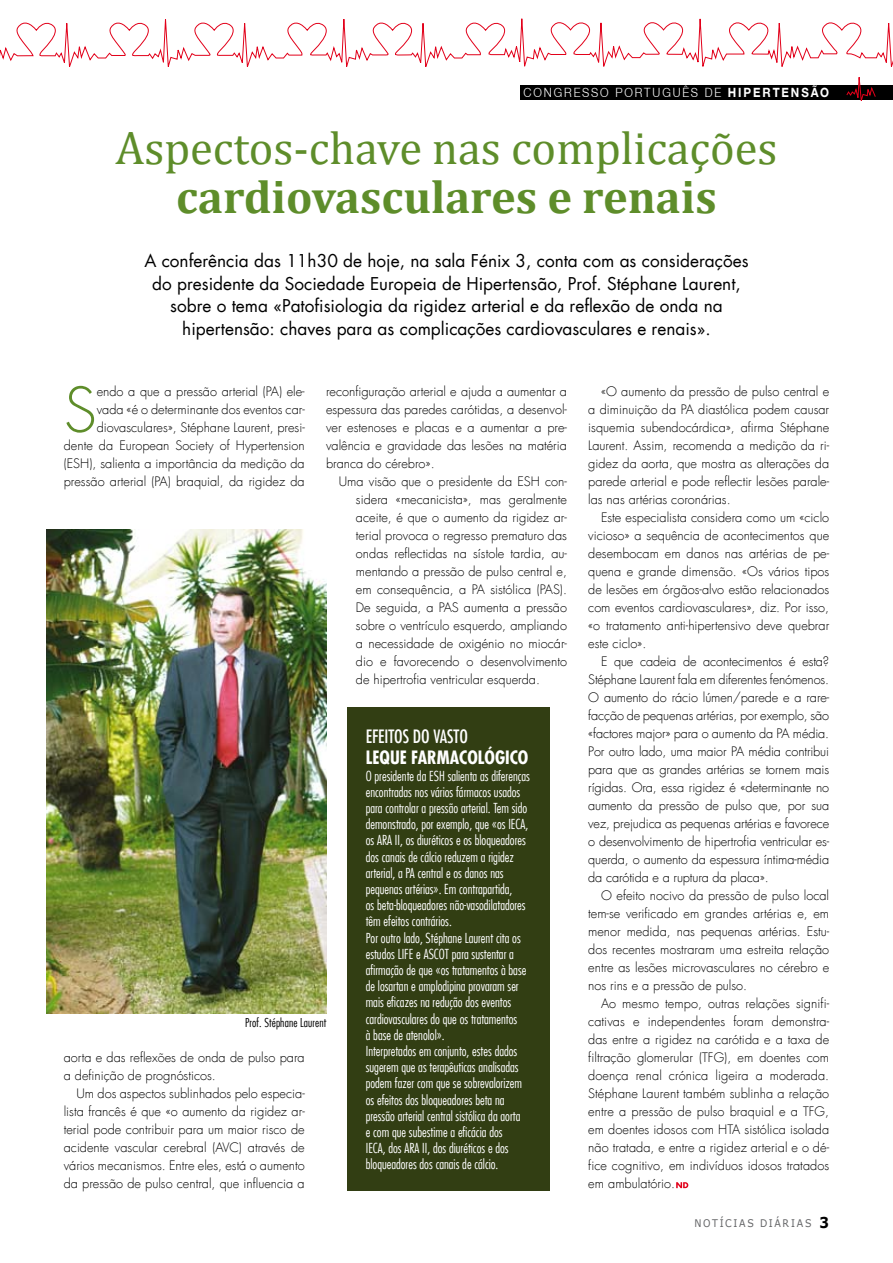
<style>
.page{position:relative;width:893px;height:1263px;background:#fff}
.page>*{position:absolute;margin:0;border:0;box-sizing:border-box;transform-origin:0 0}
.t1{font:300 60.45px "Futura LT";color:#5e8d2a}
.t2{font:46.5px "Cambria";color:#5e8d2a}
.t3{font:700 46.5px "Cambria";color:#5e8d2a}
.t4{font:700 condensed 18px "Futura LT";color:#fff}
.t5{font:condensed 18px "Futura LT";color:#fff}
.t6{font:17.25px/22.5px "Futura LT";color:#000;text-align:center}
.t7{font:300 condensed 13.5px/16.2px "Futura LT";color:#fff}
.t8{font:300 12.75px/18px "Futura LT";color:#000;text-align:justify}
.t9{font:300 12.75px "Helvetica Neue";letter-spacing:.16em;color:#fff;scale:.9 1}
.t10{font:300 condensed 12px "Futura LT";letter-spacing:.01em;color:#000}
.t11{font:10.5px "Verdana";letter-spacing:.185em;color:#646567;scale:.9 1}
.s1{font-weight:700}
.s2{font-weight:700;font-size:15px;color:#000}
</style>
<div class="page">
<div style="left:521px;top:86px;width:372px;height:14px;background:#000"></div>
<img style="left:46px;top:529px;width:280px;height:484px">
<svg style="left:676px;top:1182px;width:12px;height:6px"></svg>
<svg style="left:846px;top:77px;width:30px;height:24px"></svg>
<svg style="left:0;top:18px;width:893px;height:49px"></svg>
<div style="left:347px;top:707px;width:202px;height:484px;background:#323e13"></div>
<p class="t9" style="left:524px;top:85px;width:341px">CONGRESSO PORTUGUÊS DE <span class="s1">HIPERTENSÃO</span></p>
<h2 class="t2" style="left:115px;top:120px;width:664px">Aspectos-chave nas complicações</h2>
<h2 class="t3" style="left:176px;top:169px;width:542px">cardiovasculares e renais</h2>
<p class="t6" style="left:144px;top:250px;width:606px">A conferência das 11h30 de hoje, na sala Fénix 3, conta com as considerações do presidente da Sociedade Europeia de Hipertensão, Prof. Stéphane Laurent, sobre o tema «Patofisiologia da rigidez arterial e da reflexão de onda na hipertensão: chaves para as complicações cardiovasculares e renais».</p>
<p class="t8" style="left:64px;top:383px;width:242px;text-align:right">endo a que a pressão arterial (PA) ele-<br>vada «é o determinante dos eventos car&shy;diovasculares», Stéphane Laurent, presi-<br>dente da European Society of Hypertension (ESH), salienta a importância da medição da pressão arterial (PA) braquial, da rigidez da</p>
<h1 class="t1" style="left:64px;top:373px;width:34px">S</h1>
<p class="t8" style="left:326px;top:383px;width:242px">reconfiguração arterial e ajuda a aumentar a espessura das paredes carótidas, a desenvol&shy;ver estenoses e placas e a aumentar a pre&shy;valência e gravidade das lesões na matéria branca do cérebro».</p>
<p class="t8" style="left:356px;top:473px;width:212px;text-indent:-17px">Uma visão que o presidente da ESH con&shy;sidera «mecanicista», mas geralmente aceite, é que o aumento da rigidez ar&shy;terial provoca o regresso prematuro das ondas reflectidas na sístole tardia, au&shy;mentando a pressão de pulso central e, em consequência, a PA sistólica (PAS).<br>De seguida, a PAS aumenta a pressão sobre o ventrículo esquerdo, ampliando a necessidade de oxigénio no miocár&shy;dio e favorecendo o desenvolvimento de hipertrofia ventricular esquerda.</p>
<p class="t10" style="left:245px;top:1016px;width:83px">Prof. Stéphane Laurent</p>
<p class="t8" style="left:64px;top:1049px;width:242px">aorta e das reflexões de onda de pulso para a definição de prognósticos.</p>
<p class="t8" style="left:64px;top:1085px;width:242px;text-indent:13px">Um dos aspectos sublinhados pelo especia&shy;lista francês é que «o aumento da rigidez ar&shy;terial pode contribuir para um maior risco de acidente vascular cerebral (AVC) através de vários mecanismos. Entre eles, está o aumento da pressão de pulso central, que influencia a</p>
<h3 class="t5" style="left:366px;top:726px;width:104px">EFEITOS DO VASTO</h3>
<h3 class="t4" style="left:366px;top:746px;width:154px">LEQUE FARMACOLÓGICO</h3>
<p class="t7" style="left:366px;top:767px;width:166px">O presidente da ESH salienta as diferenças encontradas nos vários fármacos usados para controlar a pressão arterial. Tem sido demonstrado, por exemplo, que «os IECA, os ARA II, os diuréticos e os bloqueadores dos canais de cálcio reduzem a rigidez arterial, a PA central e os danos nas pequenas artérias». Em contrapartida,<br>os beta-bloqueadores não-vasodilatadores têm efeitos contrários.<br>Por outro lado, Stéphane Laurent cita os estudos LIFE e ASCOT para sustentar a afirmação de que «os tratamentos à base de losartan e amplodipina provaram ser mais eficazes na redução dos eventos cardiovasculares do que os tratamentos<br>à base de atenolol».<br>Interpretados em conjunto, estes dados sugerem que as terapêuticas analisadas podem fazer com que se sobrevalorizem os efeitos dos bloqueadores beta na pressão arterial central sistólica da aorta<br>e com que subestime a eficácia dos<br>IECA, dos ARA II, dos diuréticos e dos bloqueadores dos canais de cálcio.</p>
<p class="t8" style="left:588px;top:383px;width:242px;text-indent:13px">«O aumento da pressão de pulso central e a diminuição da PA diastólica podem causar isquemia subendocárdica», afirma Stéphane Laurent. Assim, recomenda a medição da ri&shy;gidez da aorta, que mostra as alterações da parede arterial e pode reflectir lesões parale&shy;las nas artérias coronárias.</p>
<p class="t8" style="left:588px;top:509px;width:242px;text-indent:13px">Este especialista considera como um «ciclo vicioso» a sequência de acontecimentos que desembocam em danos nas artérias de pe&shy;quena e grande dimensão. «Os vários tipos de lesões em órgãos-alvo estão relacionados com eventos cardiovasculares», diz. Por isso, «o tratamento anti-hipertensivo deve quebrar este ciclo».</p>
<p class="t8" style="left:588px;top:653px;width:242px;text-indent:13px">E que cadeia de acontecimentos é esta?<br>Stéphane Laurent fala em diferentes fenómenos.<br>O aumento do rácio lúmen/parede e a rare&shy;facção de pequenas artérias, por exemplo, são «factores major» para o aumento da PA média.<br>Por outro lado, uma maior PA média contribui para que as grandes artérias se tornem mais rígidas. Ora, essa rigidez é «determinante no aumento da pressão de pulso que, por sua vez, prejudica as pequenas artérias e favorece o desenvolvimento de hipertrofia ventricular es&shy;querda, o aumento da espessura íntima-média da carótida e a ruptura da placa».</p>
<p class="t8" style="left:588px;top:887px;width:242px;text-indent:13px">O efeito nocivo da pressão de pulso local tem-se verificado em grandes artérias e, em menor medida, nas pequenas artérias. Estu&shy;dos recentes mostraram uma estreita relação entre as lesões microvasculares no cérebro e nos rins e a pressão de pulso.</p>
<p class="t8" style="left:588px;top:995px;width:242px;text-indent:13px">Ao mesmo tempo, outras relações signifi&shy;cativas e independentes foram demonstra&shy;das entre a rigidez na carótida e a taxa de filtração glomerular (TFG), em doentes com doença renal crónica ligeira a moderada.<br>Stéphane Laurent também sublinha a relação entre a pressão de pulso braquial e a TFG, em doentes idosos com HTA sistólica isolada não tratada, e entre a rigidez arterial e o dé&shy;fice cognitivo, em indivíduos idosos tratados em ambulatório.</p>
<p class="t11" style="left:694px;top:1216px;width:151px">NOTÍCIAS DIÁRIAS <span class="s2">3</span></p>
</div>
